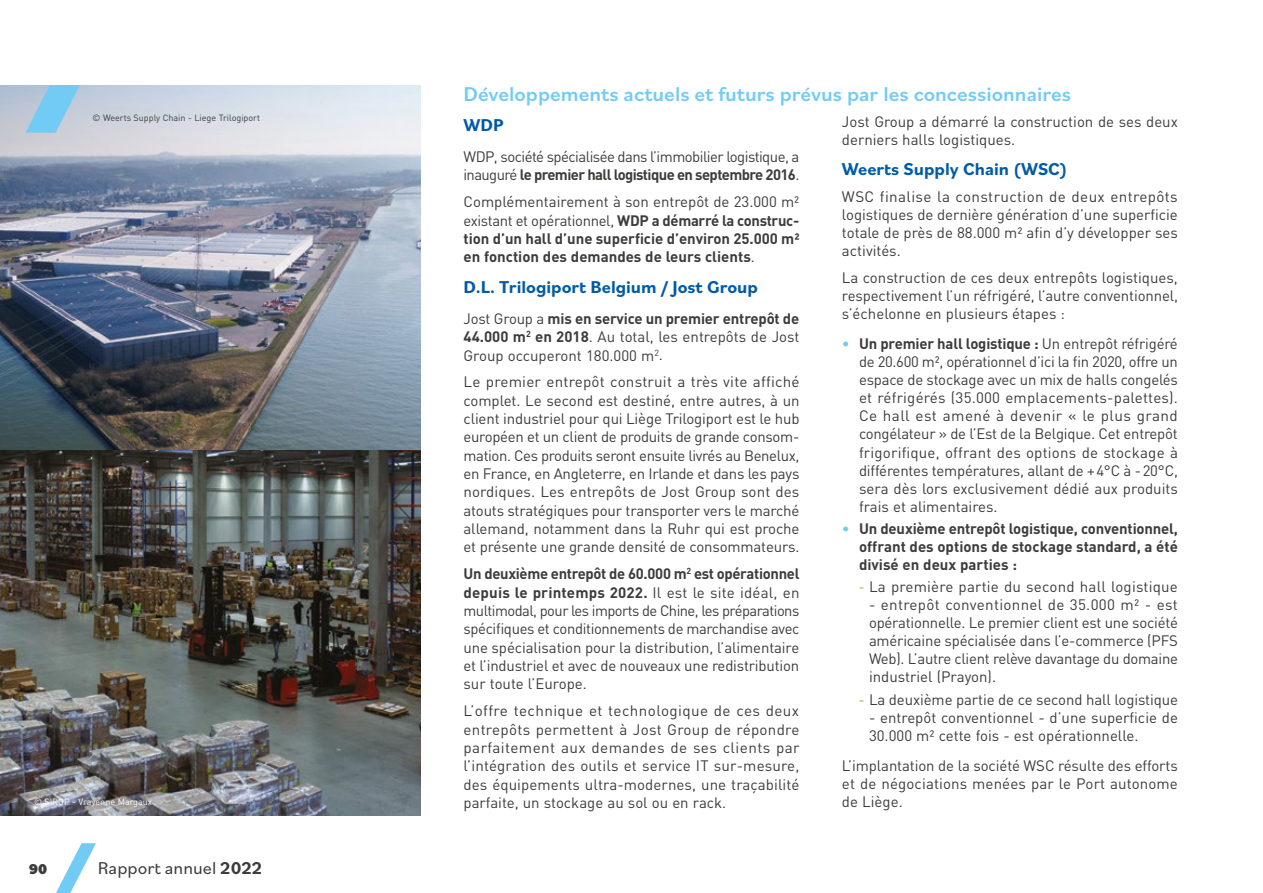
<style>
.page{position:relative;width:1263px;height:893px;background:#fff}
.page>*{position:absolute;margin:0;border:0;box-sizing:border-box;transform-origin:0 0}
.t1{font:500 21px "Bilo";color:#71cbf4}
.t2{font:700 18px "Bilo";color:#005ba7}
.t3{font:18px "Bilo";color:#3c3c3b}
.t4{font:15px/18.3px "DINOT";color:#3c3c3b;text-align:justify}
.t5{font:700 15px/18.3px "DINOT";color:#3c3c3b;text-align:justify}
.t6{font:15px/18.3px "DINOT";letter-spacing:-.035em;color:#3c3c3b}
.t7{font:900 15px "Bilo";color:#3c3c3b}
.t8{font:9px "DINOT";color:#3c3c3b}
.t9{font:9px "DINOT";color:#fff}
.s1{font-weight:700}
.s2{font-weight:400}
.s3{color:#71cbf4}
.s4{font-weight:400;color:#71cbf4}
.s5{color:#9cb960}
</style>
<div class="page">
<img style="left:0;top:85px;width:421px;height:730px">
<svg style="left:56px;top:843px;width:40px;height:50px"></svg>
<svg style="left:26px;top:85px;width:54px;height:48px"></svg>
<p class="t8" style="left:93px;top:111px;width:169px">© Weerts Supply Chain - Liege Trilogiport</p>
<p class="t9" style="left:34px;top:796px;width:120px">© SIROP - Vrayenne Margaux</p>
<p class="t7" style="left:29px;top:858px;width:20px">90</p>
<p class="t3" style="left:98px;top:855px;width:166px">Rapport annuel <span class="s1">2022</span></p>
<h1 class="t1" style="left:463px;top:79px;width:609px">Développements actuels et futurs prévus par les concessionnaires</h1>
<p class="t2" style="left:463px;top:112px;width:42px">WDP</p>
<p class="t6" style="left:463px;top:147px;width:337px">WDP, société spécialisée dans l’immobilier logistique, a inauguré <span class="s1">le premier hall logistique en septembre 2016</span>.</p>
<p class="t5" style="left:463px;top:192px;width:338px"><span class="s2">Complémentairement à son entrepôt de 23.000 m² existant et opérationnel,</span> WDP a démarré la construc&shy;tion d’un hall d’une superficie d’environ 25.000 m² en fonction des demandes de leurs clients<span class="s2">.</span></p>
<p class="t2" style="left:463px;top:274px;width:296px">D.L. Trilogiport Belgium / Jost Group</p>
<p class="t4" style="left:463px;top:309px;width:337px">Jost Group a <span class="s1">mis en service un premier entrepôt de 44.000 m</span><sup>2</sup> <span class="s1">en 2018</span>. Au total, les entrepôts de Jost Group occuperont 180.000 m<sup>2</sup>.</p>
<p class="t4" style="left:463px;top:372px;width:338px">Le premier entrepôt construit a très vite affiché complet. Le second est destiné, entre autres, à un client industriel pour qui Liège Trilogiport est le hub européen et un client de produits de grande consom&shy;mation. Ces produits seront ensuite livrés au Benelux, en France, en Angleterre, en Irlande et dans les pays nordiques. Les entrepôts de Jost Group sont des atouts stratégiques pour transporter vers le marché allemand, notamment dans la Ruhr qui est proche et présente une grande densité de consommateurs.</p>
<p class="t4" style="left:463px;top:564px;width:337px"><span class="s1">Un deuxième entrepôt de 60.000 m</span><sup>2</sup> <span class="s1">est opérationnel depuis le printemps 2022.</span> Il est le site idéal, en multimodal, pour les imports de Chine, les préparations spécifiques et conditionnements de marchandise avec une spécialisation pour la distribution, l’alimentaire et l’industriel et avec de nouveaux une redistribution sur toute l’Europe.</p>
<p class="t4" style="left:463px;top:701px;width:338px">L’offre technique et technologique de ces deux entrepôts permettent à Jost Group de répondre parfaitement aux demandes de ses clients par l’intégration des outils et service IT sur-mesure, des équipements ultra-modernes, une traçabilité parfaite, un stockage au sol ou en rack.</p>
<p class="t4" style="left:842px;top:112px;width:337px">Jost Group a démarré la construction de ses deux derniers halls logistiques.</p>
<p class="t2" style="left:842px;top:157px;width:227px">Weerts Supply Chain (WSC)</p>
<p class="t4" style="left:842px;top:187px;width:337px">WSC finalise la construction de deux entrepôts logistiques de dernière génération d’une superficie totale de près de 88.000 m² afin d’y développer ses activités.</p>
<p class="t4" style="left:842px;top:268px;width:338px">La construction de ces deux entrepôts logistiques, respectivement l’un réfrigéré, l’autre conventionnel, s’échelonne en plusieurs étapes :</p>
<p class="t4" style="left:859px;top:334px;width:320px;text-indent:-17px"><span class="s3">•</span> <span class="s1">Un premier hall logistique :</span> Un entrepôt réfrigéré de 20.600 m², opérationnel d’ici la fin 2020, offre un espace de stockage avec un mix de halls congelés et réfrigérés (35.000 emplacements-palettes).<br>Ce hall est amené à devenir « le plus grand congélateur » de l’Est de la Belgique. Cet entrepôt frigorifique, offrant des options de stockage à différentes températures, allant de +4°C à -20°C, sera dès lors exclusivement dédié aux produits frais et alimentaires.</p>
<p class="t5" style="left:859px;top:519px;width:321px;text-indent:-17px"><span class="s4">•</span> Un deuxième entrepôt logistique, conventionnel, offrant des options de stockage standard, a été divisé en deux parties :</p>
<p class="t4" style="left:858px;top:577px;width:321px"><span class="s5">-</span> La première partie du second hall logistique</p>
<p class="t4" style="left:869px;top:595px;width:311px">- entrepôt conventionnel de 35.000 m² - est opérationnelle. Le premier client est une société américaine spécialisée dans l’e-commerce (PFS Web). L’autre client relève davantage du domaine industriel (Prayon).</p>
<p class="t4" style="left:858px;top:689px;width:321px"><span class="s5">-</span> La deuxième partie de ce second hall logistique</p>
<p class="t4" style="left:869px;top:707px;width:310px">- entrepôt conventionnel - d’une superficie de<br>30.000 m² cette fois - est opérationnelle.</p>
<p class="t4" style="left:842px;top:756px;width:337px">L’implantation de la société WSC résulte des efforts et de négociations menées par le Port autonome de Liège.</p>
</div>
